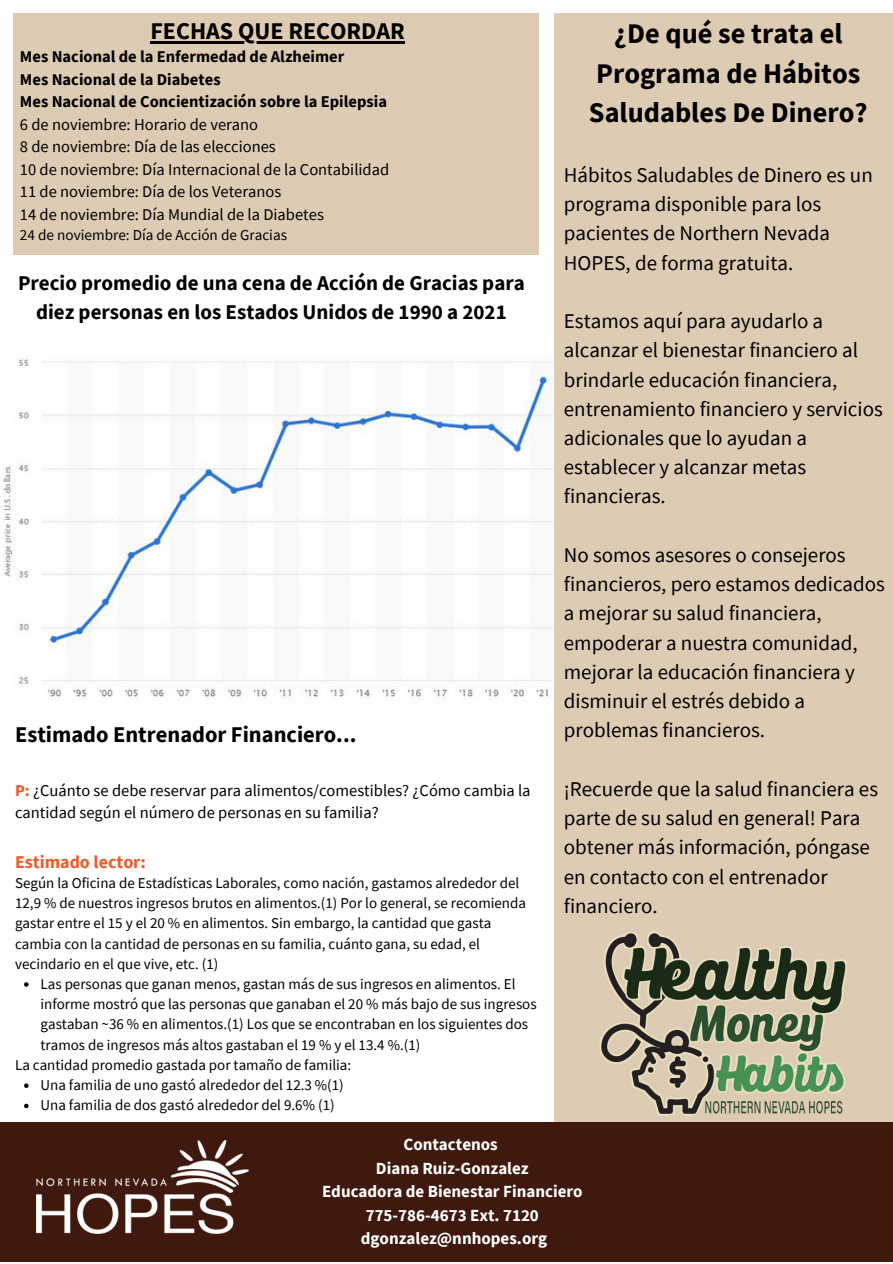
<style>
.page{position:relative;width:893px;height:1264px;background:#fff}
.page>*{position:absolute;margin:0;border:0;box-sizing:border-box;transform-origin:0 0}
.t1{font:700 28.35px/39.3px "Source Sans Pro";color:#000;text-align:center}
.t2{font:700 24px "Source Sans Pro";color:#000}
.t3{font:700 22.5px "Source Sans Pro";color:#000}
.t4{font:21px/29.2px "Source Sans Pro";color:#000}
.t5{font:700 21px/29.2px "Source Sans Pro";color:#000;text-align:center}
.t6{font:700 18px "Source Sans Pro";color:#f15b29}
.t7{font:700 16.95px/23.5px "Source Sans Pro";color:#fff;text-align:center}
.t8{font:16.5px/22.5px "Source Sans Pro";color:#000}
.t9{font:700 16.5px/22.5px "Source Sans Pro";color:#000}
.t10{font:15.15px "Source Sans Pro";color:#000}
.t11{font:15px/20.2px "Source Sans Pro";color:#000}
.s1{font-weight:700;color:#f15b29}
</style>
<div class="page">
<div style="left:0;top:1122px;width:892px;height:139px;background:#3f180e"></div>
<div style="left:554px;top:13px;width:338px;height:1109px;background:#decbb3"></div>
<div style="left:14px;top:13px;width:525px;height:242px;background:#decbb3"></div>
<img style="left:36px;top:1140px;width:213px;height:93px">
<svg style="left:24px;top:982px;width:5px;height:4px"></svg>
<svg style="left:24px;top:1083px;width:5px;height:4px"></svg>
<svg style="left:24px;top:1103px;width:5px;height:5px"></svg>
<img style="left:599px;top:931px;width:248px;height:185px">
<hr style="left:150px;top:42px;width:255px;height:2px;background:#000">
<img style="left:3px;top:359px;width:549px;height:340px">
<h2 class="t2" style="left:150px;top:16px;width:256px">FECHAS QUE RECORDAR</h2>
<p class="t9" style="left:20px;top:45px;width:368px">Mes Nacional de la Enfermedad de Alzheimer<br>Mes Nacional de la Diabetes<br>Mes Nacional de Concientización sobre la Epilepsia</p>
<p class="t8" style="left:20px;top:112px;width:371px">6 de noviembre: Horario de verano<br>8 de noviembre: Día de las elecciones<br>10 de noviembre: Día Internacional de la Contabilidad 11 de noviembre: Día de los Veteranos<br>14 de noviembre: Día Mundial de la Diabetes</p>
<p class="t10" style="left:20px;top:225px;width:268px">24 de noviembre: Día de Acción de Gracias</p>
<h3 class="t5" style="left:18px;top:268px;width:508px">Precio promedio de una cena de Acción de Gracias para diez personas en los Estados Unidos de 1990 a 2021</h3>
<h3 class="t3" style="left:15px;top:719px;width:343px">Estimado Entrenador Financiero...</h3>
<p class="t8" style="left:15px;top:778px;width:517px"><span class="s1">P:</span> ¿Cuánto se debe reservar para alimentos/comestibles? ¿Cómo cambia la cantidad según el número de personas en su familia?</p>
<p class="t6" style="left:15px;top:849px;width:132px">Estimado lector:</p>
<p class="t11" style="left:15px;top:872px;width:512px">Según la Oficina de Estadísticas Laborales, como nación, gastamos alrededor del 12,9 % de nuestros ingresos brutos en alimentos.(1) Por lo general, se recomienda gastar entre el 15 y el 20 % en alimentos. Sin embargo, la cantidad que gasta cambia con la cantidad de personas en su familia, cuánto gana, su edad, el vecindario en el que vive, etc. (1)</p>
<p class="t11" style="left:41px;top:973px;width:497px">Las personas que ganan menos, gastan más de sus ingresos en alimentos. El informe mostró que las personas que ganaban el 20 % más bajo de sus ingresos gastaban ~36 % en alimentos.(1) Los que se encontraban en los siguientes dos tramos de ingresos más altos gastaban el 19 % y el 13.4 %.(1)</p>
<p class="t11" style="left:41px;top:1074px;width:305px">Una familia de uno gastó alrededor del 12.3 %(1)<br>Una familia de dos gastó alrededor del 9.6% (1)</p>
<p class="t11" style="left:15px;top:1054px;width:337px">La cantidad promedio gastada por tamaño de familia:</p>
<h1 class="t1" style="left:589px;top:14px;width:280px">¿De qué se trata el<br>Programa de Hábitos<br>Saludables De Dinero?</h1>
<h3 class="t4" style="left:564px;top:160px;width:310px">Hábitos Saludables de Dinero es un programa disponible para los pacientes de Northern Nevada<br>HOPES, de forma gratuita.</h3>
<h3 class="t4" style="left:564px;top:306px;width:320px">Estamos aquí para ayudarlo a alcanzar el bienestar financiero al brindarle educación financiera, entrenamiento financiero y servicios adicionales que lo ayudan a establecer y alcanzar metas financieras.</h3>
<h3 class="t4" style="left:564px;top:540px;width:322px">No somos asesores o consejeros financieros, pero estamos dedicados a mejorar su salud financiera, empoderar a nuestra comunidad, mejorar la educación financiera y disminuir el estrés debido a problemas financieros.</h3>
<h3 class="t4" style="left:564px;top:773px;width:316px">¡Recuerde que la salud financiera es parte de su salud en general! Para obtener más información, póngase en contacto con el entrenador financiero.</h3>
<p class="t7" style="left:322px;top:1132px;width:262px">Contactenos<br>Diana Ruiz-Gonzalez<br>Educadora de Bienestar Financiero<br>775-786-4673 Ext. 7120 dgonzalez@nnhopes.org</p>
</div>
